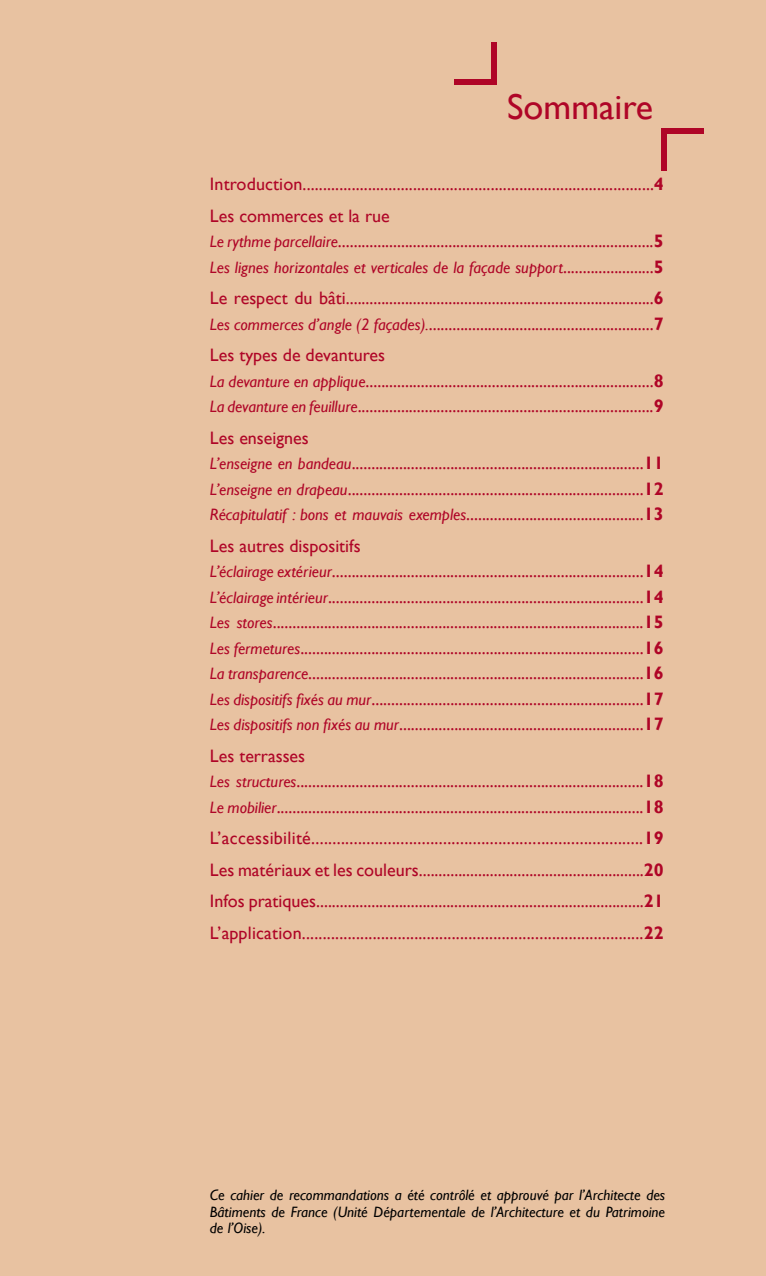
<style>
.page{position:relative;width:766px;height:1276px;background:#fff}
.page>*{position:absolute;margin:0;border:0;box-sizing:border-box;transform-origin:0 0}
.t1{font:36px "Gill Sans";color:#af0527}
.t2{font:18px/25.5px "Gill Sans";color:#af0527}
.t3{font:italic 16.5px "Gill Sans";color:#af0527}
.t4{font:italic 15px/16.5px "Gill Sans";color:#000;text-align:justify}
.s1{font-weight:700}
.s2{font-style:italic;font-size:16.5px}
.s3{font-style:normal;font-size:18px}
.s4{font-weight:700;font-style:normal;font-size:18px}
</style>
<div class="page">
<div style="left:0;top:0;width:765px;height:1276px;background:#e8c2a1"></div>
<div style="left:454px;top:80px;width:42px;height:5px;background:#af0527"></div>
<div style="left:491px;top:43px;width:5px;height:42px;background:#af0527"></div>
<div style="left:660px;top:128px;width:43px;height:5px;background:#af0527"></div>
<div style="left:660px;top:128px;width:6px;height:42px;background:#af0527"></div>
<h1 class="t1" style="left:507px;top:86px;width:147px">Sommaire</h1>
<p class="t2" style="left:210px;top:168px;width:455px;line-height:31.5px">Introduction......................................................................................<span class="s1">4<br></span>Les commerces et la rue</p>
<p class="t2" style="left:210px;top:228px;width:455px"><span class="s2">Le rythme parcellaire</span>................................................................................<span class="s1">5</span></p>
<p class="t3" style="left:210px;top:257px;width:455px">Les lignes horizontales et verticales de la façade support<span class="s3">.......................</span><span class="s4">5</span></p>
<p class="t2" style="left:210px;top:285px;width:455px">Le respect du bâti..............................................................................<span class="s1">6<br></span><span class="s2">Les commerces d’angle (2 façades).</span>.........................................................<span class="s1">7</span></p>
<p class="t2" style="left:210px;top:342px;width:455px">Les types de devantures<br><span class="s2">La devanture en applique</span>.........................................................................<span class="s1">8<br></span><span class="s2">La devanture en feuillure</span>...........................................................................<span class="s1">9</span></p>
<p class="t2" style="left:210px;top:425px;width:455px">Les enseignes<br><span class="s2">L’enseigne en bandeau</span>..........................................................................<span class="s1">11<br></span><span class="s2">L’enseigne en drapeau</span>...........................................................................<span class="s1">12<br></span><span class="s2">Récapitulatif : bons et mauvais exemples</span>.............................................<span class="s1">13</span></p>
<p class="t2" style="left:210px;top:533px;width:455px">Les autres dispositifs<br><span class="s2">L’éclairage extérieur</span>...............................................................................<span class="s1">14<br></span><span class="s2">L’éclairage intérieur</span>................................................................................<span class="s1">14<br></span><span class="s2">Les stores</span>..............................................................................................<span class="s1">15<br></span><span class="s2">Les fermetures</span>.......................................................................................<span class="s1">16<br></span><span class="s2">La transparence</span>.....................................................................................<span class="s1">16<br></span><span class="s2">Les dispositifs fixés au mur</span>.....................................................................<span class="s1">17<br></span><span class="s2">Les dispositifs non fixés au mur</span>..............................................................<span class="s1">17</span></p>
<p class="t2" style="left:210px;top:743px;width:455px">Les terrasses<br><span class="s2">Les structures</span>........................................................................................<span class="s1">18<br></span><span class="s2">Le mobilier</span>.............................................................................................<span class="s1">18</span></p>
<p class="t2" style="left:210px;top:822px;width:455px;line-height:31.5px;text-align:justify">L’accessibilité..............................................................................<span class="s1">19<br></span>Les matériaux et les couleurs.........................................................<span class="s1">20<br></span>Infos pratiques...................................................................................<span class="s1">21<br></span>L’application..................................................................................<span class="s1">22</span></p>
<p class="t4" style="left:210px;top:1187px;width:456px">Ce cahier de recommandations a été contrôlé et approuvé par l’Architecte des Bâtiments de France (Unité Départementale de l’Architecture et du Patrimoine de l’Oise).</p>
</div>
